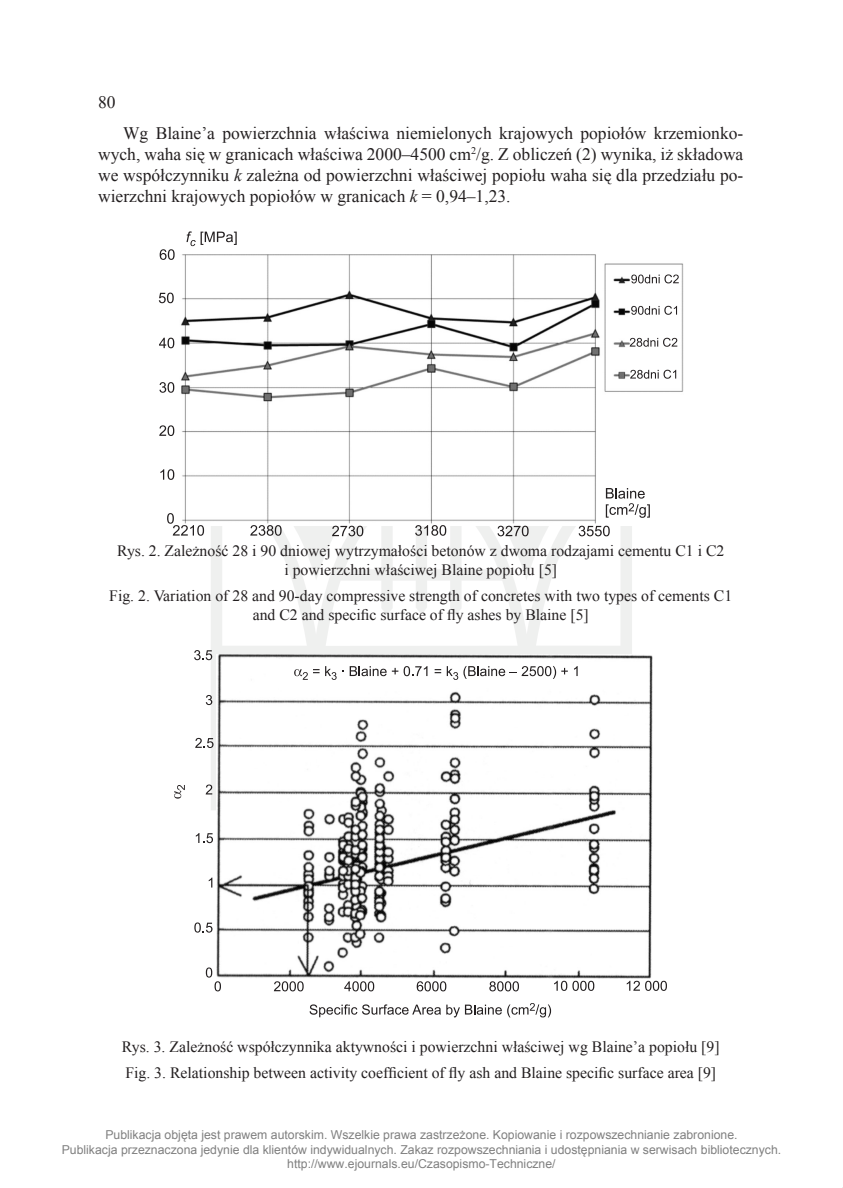
<style>
.page{position:relative;width:843px;height:1188px;background:#fff}
.page>*{position:absolute;margin:0;border:0;box-sizing:border-box;transform-origin:0 0}
.tekst_cz{font:17.5px/21px "Times New Roman";color:#231f20;text-align:justify}
.t1{font:15.75px/18.9px "Times New Roman";color:#231f20;text-align:center}
.t2{font:12.25px/14.7px "Arial";color:#808080;text-align:center}
.s1{font-style:italic}
</style>
<div class="page">
<svg style="left:211px;top:525px;width:421px;height:285px"></svg>
<img style="left:181px;top:254px;width:503px;height:270px">
<svg style="left:186px;top:231px;width:51px;height:15px"></svg>
<svg style="left:605px;top:488px;width:44px;height:30px"></svg>
<svg style="left:160px;top:469px;width:14px;height:11px"></svg>
<svg style="left:159px;top:425px;width:15px;height:11px"></svg>
<svg style="left:159px;top:382px;width:15px;height:11px"></svg>
<svg style="left:159px;top:338px;width:15px;height:10px"></svg>
<svg style="left:159px;top:293px;width:15px;height:10px"></svg>
<svg style="left:160px;top:249px;width:15px;height:11px"></svg>
<svg style="left:578px;top:526px;width:31px;height:10px"></svg>
<svg style="left:497px;top:526px;width:31px;height:10px"></svg>
<svg style="left:415px;top:525px;width:31px;height:11px"></svg>
<svg style="left:332px;top:526px;width:31px;height:10px"></svg>
<svg style="left:250px;top:525px;width:31px;height:11px"></svg>
<svg style="left:167px;top:513px;width:37px;height:23px"></svg>
<svg style="left:630px;top:370px;width:46px;height:9px"></svg>
<svg style="left:629px;top:338px;width:48px;height:9px"></svg>
<svg style="left:631px;top:306px;width:46px;height:9px"></svg>
<svg style="left:631px;top:274px;width:47px;height:9px"></svg>
<img style="left:216px;top:654px;width:436px;height:324px">
<svg style="left:194px;top:922px;width:18px;height:10px"></svg>
<svg style="left:209px;top:877px;width:3px;height:10px"></svg>
<svg style="left:196px;top:833px;width:17px;height:10px"></svg>
<svg style="left:206px;top:784px;width:6px;height:10px"></svg>
<svg style="left:195px;top:738px;width:18px;height:10px"></svg>
<svg style="left:206px;top:695px;width:6px;height:10px"></svg>
<svg style="left:194px;top:650px;width:18px;height:10px"></svg>
<svg style="left:309px;top:1003px;width:242px;height:14px"></svg>
<svg style="left:174px;top:785px;width:11px;height:13px"></svg>
<svg style="left:294px;top:669px;width:25px;height:11px"></svg>
<svg style="left:325px;top:666px;width:11px;height:14px"></svg>
<svg style="left:349px;top:666px;width:37px;height:10px"></svg>
<svg style="left:392px;top:666px;width:35px;height:10px"></svg>
<svg style="left:434px;top:666px;width:134px;height:14px"></svg>
<svg style="left:574px;top:666px;width:3px;height:10px"></svg>
<svg style="left:626px;top:981px;width:41px;height:10px"></svg>
<svg style="left:554px;top:981px;width:40px;height:10px"></svg>
<svg style="left:489px;top:981px;width:30px;height:10px"></svg>
<svg style="left:416px;top:981px;width:30px;height:10px"></svg>
<svg style="left:344px;top:981px;width:30px;height:10px"></svg>
<svg style="left:274px;top:981px;width:29px;height:10px"></svg>
<svg style="left:206px;top:967px;width:15px;height:24px"></svg>
<p class="tekst_cz" style="left:98px;top:91px;width:19px">80</p>
<p class="tekst_cz" style="left:98px;top:122px;width:646px;text-indent:25px">Wg Blaine’a powierzchnia właściwa niemielonych krajowych popiołów krzemionko&shy;wych, waha się w granicach właściwa 2000–4500 cm<sup>2</sup>/g. Z obliczeń (2) wynika, iż składowa we współczynniku <span class="s1">k</span> zależna od powierzchni właściwej popiołu waha się dla przedziału po&shy;wierzchni krajowych popiołów w granicach <span class="s1">k</span> = 0,94–1,23.</p>
<p class="t1" style="left:117px;top:541px;width:608px">Rys. 2. Zależność 28 i 90 dniowej wytrzymałości betonów z dwoma rodzajami cementu C1 i C2 i powierzchni właściwej Blaine popiołu [5]</p>
<p class="t1" style="left:109px;top:586px;width:624px">Fig. 2. Variation of 28 and 90-day compressive strength of concretes with two types of cements C1 and C2 and specific surface of fly ashes by Blaine [5]</p>
<p class="t1" style="left:122px;top:1036px;width:599px">Rys. 3. Zależność współczynnika aktywności i powierzchni właściwej wg Blaine’a popiołu [9]</p>
<p class="t1" style="left:125px;top:1062px;width:592px">Fig. 3. Relationship between activity coefficient of fly ash and Blaine specific surface area [9]</p>
<p class="t2" style="left:62px;top:1127px;width:721px">Publikacja objęta jest prawem autorskim. Wszelkie prawa zastrzeżone. Kopiowanie i rozpowszechnianie zabronione.<br>Publikacja przeznaczona jedynie dla klientów indywidualnych. Zakaz rozpowszechniania i udostępniania w serwisach bibliotecznych. http://www.ejournals.eu/Czasopismo-Techniczne/</p>
</div>
